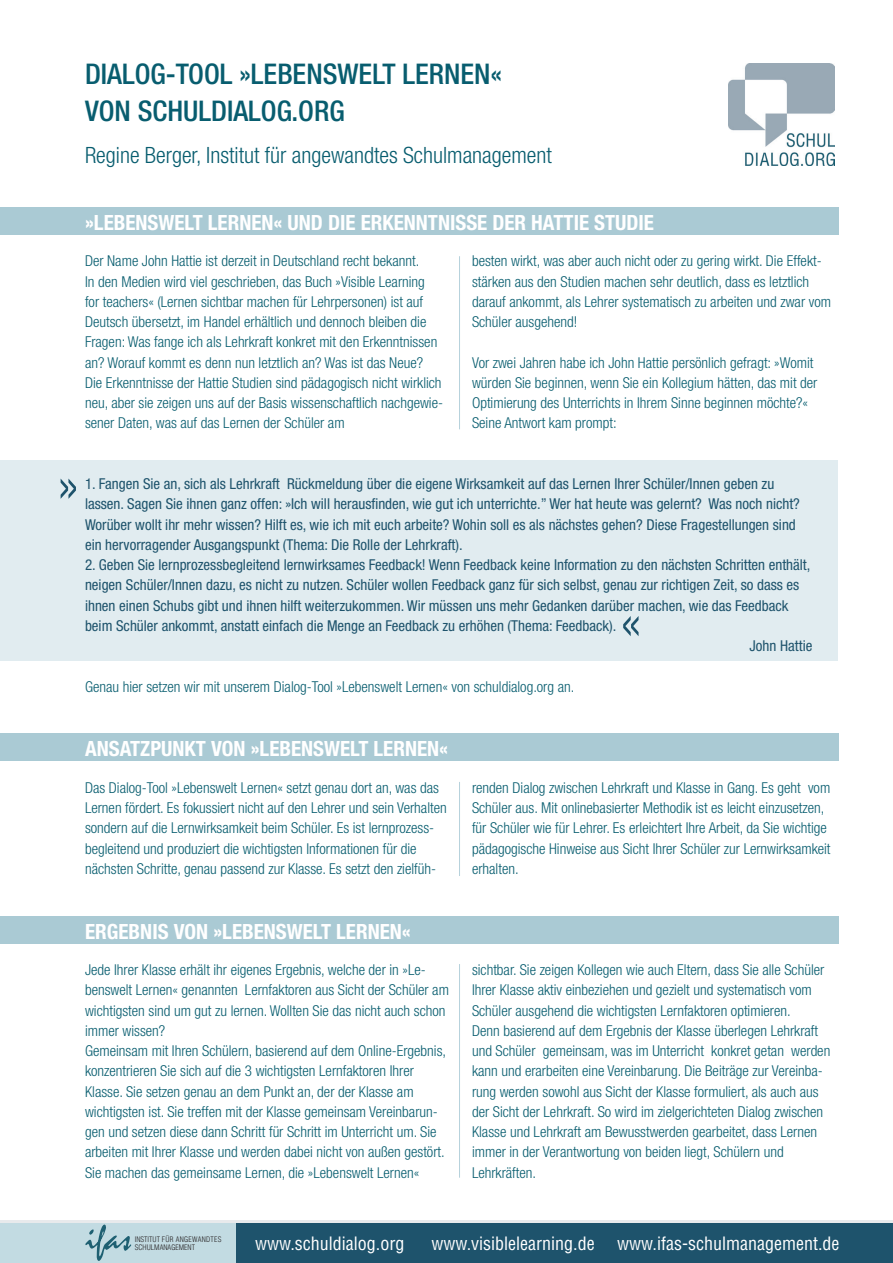
<style>
.page{position:relative;width:893px;height:1263px;background:#fff}
.page>*{position:absolute;margin:0;border:0;box-sizing:border-box;transform-origin:0 0}
.t1{font:300 condensed 60px "Helvetica Neue LT Std";color:#1e536c}
.t2{font:500 condensed 28.5px "Helvetica Neue LT Std";color:#085d6f}
.t3{font:300 condensed 22.5px "Helvetica Neue LT Std";color:#085d6f}
.t4{font:700 condensed 21px "Helvetica Neue LT Std";color:#fff}
.Teaser_blau{font:condensed 18px "Helvetica LT Std";color:#fff}
.t5{font:300 condensed 15px/20.2px "Helvetica Neue LT Std";color:#085d6f}
.t6{font:condensed 15px/20.2px "Helvetica Neue LT Std";color:#1e536c}
.t7{font:300 condensed 7.5px/8.6px "Helvetica LT Std";color:#231f20}
</style>
<div class="page">
<img style="left:728px;top:64px;width:107px;height:102px">
<div style="left:0;top:207px;width:839px;height:28px;background:#aacad4"></div>
<div style="left:0;top:734px;width:839px;height:27px;background:#aacad4"></div>
<div style="left:0;top:916px;width:839px;height:27px;background:#aacad4"></div>
<div style="left:0;top:460px;width:838px;height:200px;background:#e1ecf0"></div>
<div style="left:0;top:1220px;width:893px;height:20px;background:#e8eaec"></div>
<div style="left:0;top:1223px;width:765px;height:40px;background:#c2dbe2"></div>
<div style="left:236px;top:1223px;width:657px;height:40px;background:#1e536c"></div>
<hr style="left:459px;top:256px;width:1px;height:173px;background:#b5d1db">
<hr style="left:459px;top:782px;width:1px;height:94px;background:#b5d1db">
<hr style="left:459px;top:964px;width:1px;height:214px;background:#b5d1db">
<svg style="left:85px;top:1224px;width:46px;height:37px"></svg>
<p class="t2" style="left:85px;top:57px;width:419px">DIALOG-TOOL »LEBENSWELT LERNEN«</p>
<p class="t2" style="left:85px;top:94px;width:261px">VON SCHULDIALOG.ORG</p>
<p class="t3" style="left:85px;top:142px;width:468px">Regine Berger, Institut für angewandtes Schulmanagement</p>
<p class="t4" style="left:85px;top:210px;width:570px">»LEBENSWELT LERNEN« UND DIE ERKENNTNISSE DER HATTIE STUDIE</p>
<p class="t5" style="left:85px;top:251px;width:354px">Der Name John Hattie ist derzeit in Deutschland recht bekannt.<br>In den Medien wird viel geschrieben, das Buch »Visible Learning for teachers« (Lernen sichtbar machen für Lehrpersonen) ist auf Deutsch übersetzt, im Handel erhältlich und dennoch bleiben die Fragen: Was fange ich als Lehrkraft konkret mit den Erkenntnissen an? Worauf kommt es denn nun letztlich an? Was ist das Neue?</p>
<p class="t5" style="left:85px;top:372px;width:359px;text-align:justify">Die Erkenntnisse der Hattie Studien sind pädagogisch nicht wirklich neu, aber sie zeigen uns auf der Basis wissenschaftlich nachgewie&shy;sener Daten, was auf das Lernen der Schüler am</p>
<p class="t5" style="left:472px;top:251px;width:361px">besten wirkt, was aber auch nicht oder zu gering wirkt. Die Effekt&shy;stärken aus den Studien machen sehr deutlich, dass es letztlich darauf ankommt, als Lehrer systematisch zu arbeiten und zwar vom Schüler ausgehend!</p>
<p class="t5" style="left:472px;top:352px;width:347px">Vor zwei Jahren habe ich John Hattie persönlich gefragt: »Womit würden Sie beginnen, wenn Sie ein Kollegium hätten, das mit der<br>Optimierung des Unterrichts in Ihrem Sinne beginnen möchte?«</p>
<p class="t5" style="left:472px;top:413px;width:146px">Seine Antwort kam prompt:</p>
<p class="t1" style="left:57px;top:450px;width:24px">»</p>
<p class="t6" style="left:85px;top:474px;width:716px">1. Fangen Sie an, sich als Lehrkraft Rückmeldung über die eigene Wirksamkeit auf das Lernen Ihrer Schüler/Innen geben zu lassen. Sagen Sie ihnen ganz offen: »Ich will herausfinden, wie gut ich unterrichte.” Wer hat heute was gelernt? Was noch nicht?<br>Worüber wollt ihr mehr wissen? Hilft es, wie ich mit euch arbeite? Wohin soll es als nächstes gehen? Diese Fragestellungen sind ein hervorragender Ausgangspunkt (Thema: Die Rolle der Lehrkraft).</p>
<p class="t6" style="left:85px;top:555px;width:727px">2. Geben Sie lernprozessbegleitend lernwirksames Feedback! Wenn Feedback keine Information zu den nächsten Schritten enthält, neigen Schüler/Innen dazu, es nicht zu nutzen. Schüler wollen Feedback ganz für sich selbst, genau zur richtigen Zeit, so dass es ihnen einen Schubs gibt und ihnen hilft weiterzukommen. Wir müssen uns mehr Gedanken darüber machen, wie das Feedback beim Schüler ankommt, anstatt einfach die Menge an Feedback zu erhöhen (Thema: Feedback).</p>
<p class="t6" style="left:749px;top:636px;width:64px">John Hattie</p>
<p class="t1" style="left:620px;top:587px;width:24px">«</p>
<p class="t5" style="left:85px;top:676px;width:491px">Genau hier setzen wir mit unserem Dialog-Tool »Lebenswelt Lernen« von schuldialog.org an.</p>
<p class="t4" style="left:85px;top:736px;width:365px">ANSATZPUNKT VON »LEBENSWELT LERNEN«</p>
<p class="t5" style="left:85px;top:777px;width:363px">Das Dialog-Tool »Lebenswelt Lernen« setzt genau dort an, was das Lernen fördert. Es fokussiert nicht auf den Lehrer und sein Verhalten sondern auf die Lernwirksamkeit beim Schüler. Es ist lernprozess&shy;begleitend und produziert die wichtigsten Informationen für die nächsten Schritte, genau passend zur Klasse. Es setzt den zielfüh-</p>
<p class="t5" style="left:472px;top:777px;width:360px">renden Dialog zwischen Lehrkraft und Klasse in Gang. Es geht vom Schüler aus. Mit onlinebasierter Methodik ist es leicht einzusetzen, für Schüler wie für Lehrer. Es erleichtert Ihre Arbeit, da Sie wichtige pädagogische Hinweise aus Sicht Ihrer Schüler zur Lernwirksamkeit erhalten.</p>
<p class="t4" style="left:85px;top:918px;width:327px">ERGEBNIS VON »LEBENSWELT LERNEN«</p>
<p class="t5" style="left:85px;top:959px;width:365px">Jede Ihrer Klasse erhält ihr eigenes Ergebnis, welche der in »Le&shy;benswelt Lernen« genannten Lernfaktoren aus Sicht der Schüler am wichtigsten sind um gut zu lernen. Wollten Sie das nicht auch schon immer wissen?</p>
<p class="t5" style="left:85px;top:1040px;width:363px">Gemeinsam mit Ihren Schülern, basierend auf dem Online-Ergebnis, konzentrieren Sie sich auf die 3 wichtigsten Lernfaktoren Ihrer Klasse. Sie setzen genau an dem Punkt an, der der Klasse am wichtigsten ist. Sie treffen mit der Klasse gemeinsam Vereinbarun&shy;gen und setzen diese dann Schritt für Schritt im Unterricht um. Sie arbeiten mit Ihrer Klasse und werden dabei nicht von außen gestört.<br>Sie machen das gemeinsame Lernen, die »Lebenswelt Lernen«</p>
<p class="t5" style="left:472px;top:959px;width:354px">sichtbar. Sie zeigen Kollegen wie auch Eltern, dass Sie alle Schüler<br>Ihrer Klasse aktiv einbeziehen und gezielt und systematisch vom<br>Schüler ausgehend die wichtigsten Lernfaktoren optimieren.</p>
<p class="t5" style="left:472px;top:1020px;width:360px">Denn basierend auf dem Ergebnis der Klasse überlegen Lehrkraft und Schüler gemeinsam, was im Unterricht konkret getan werden kann und erarbeiten eine Vereinbarung. Die Beiträge zur Vereinba&shy;rung werden sowohl aus Sicht der Klasse formuliert, als auch aus der Sicht der Lehrkraft. So wird im zielgerichteten Dialog zwischen Klasse und Lehrkraft am Bewusstwerden gearbeitet, dass Lernen immer in der Verantwortung von beiden liegt, Schülern und</p>
<p class="t5" style="left:472px;top:1162px;width:66px">Lehrkräften.</p>
<p class="t7" style="left:135px;top:1234px;width:88px">INSTITUT FÜR ANGEWANDTES<br>SCHULMANAGEMENT</p>
<p class="Teaser_blau" style="left:255px;top:1232px;width:151px">www.schuldialog.org</p>
<p class="Teaser_blau" style="left:431px;top:1232px;width:165px">www.visiblelearning.de</p>
<p class="Teaser_blau" style="left:617px;top:1232px;width:224px">www.ifas-schulmanagement.de</p>
</div>
